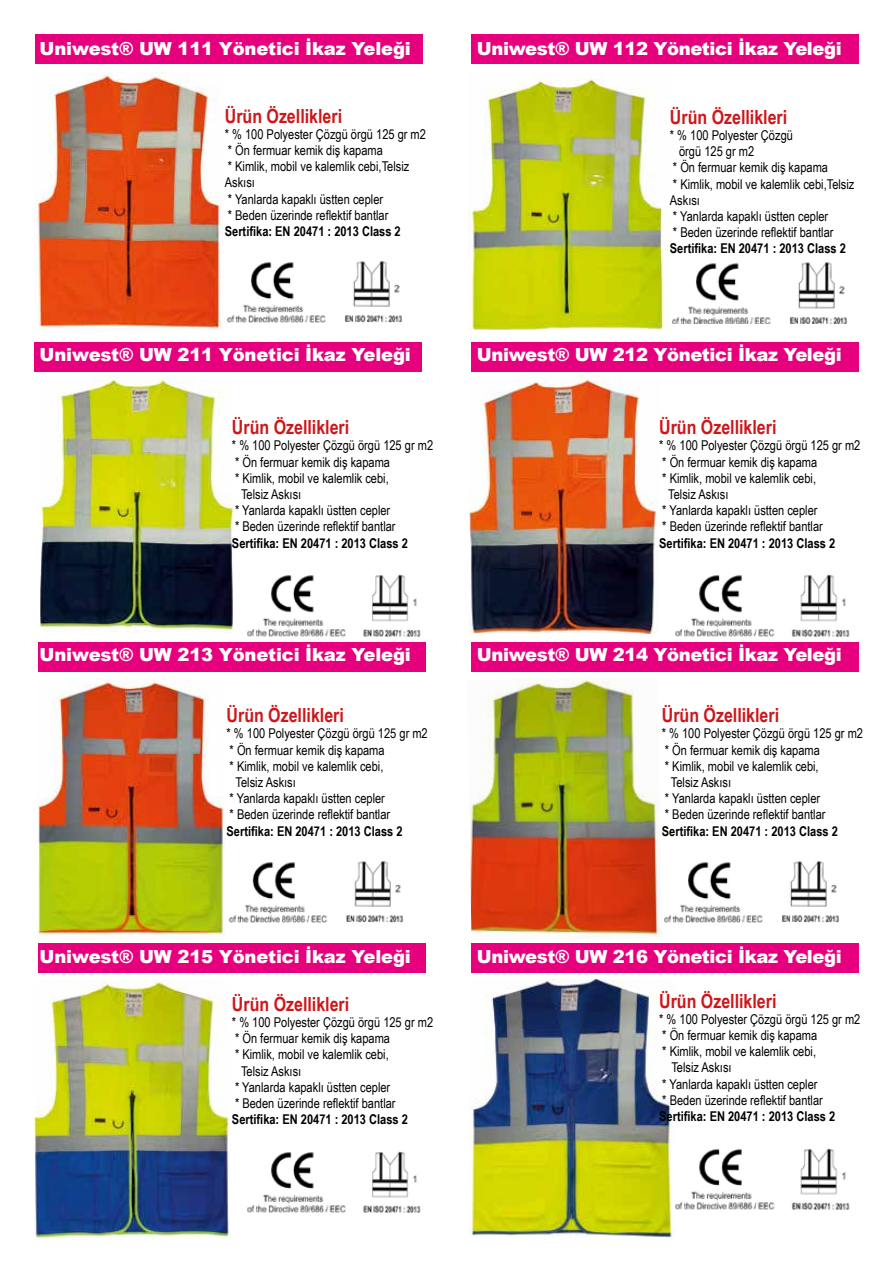
<style>
.page{position:relative;width:893px;height:1263px;background:#fff}
.page>*{position:absolute;margin:0;border:0;box-sizing:border-box;transform-origin:0 0}
.t1{font:700 19.5px "Arial Narrow";color:#cd171a}
.t2{font:900 18px "Arial";letter-spacing:-.02em;color:#fff}
.t3{font:13.5px/16.2px "Arial Narrow";color:#000}
.t4{font:700 13.5px "Arial Narrow";color:#000}
</style>
<div class="page">
<img style="left:468px;top:72px;width:203px;height:258px">
<img style="left:34px;top:72px;width:189px;height:258px">
<img style="left:41px;top:375px;width:192px;height:257px">
<img style="left:469px;top:375px;width:189px;height:259px">
<img style="left:470px;top:678px;width:192px;height:259px">
<img style="left:37px;top:678px;width:188px;height:258px">
<img style="left:469px;top:979px;width:206px;height:259px">
<img style="left:34px;top:981px;width:196px;height:258px">
<div style="left:34px;top:342px;width:388px;height:30px;background:#e6007d"></div>
<div style="left:471px;top:342px;width:388px;height:30px;background:#e6007d"></div>
<div style="left:35px;top:34px;width:388px;height:30px;background:#e6007d"></div>
<div style="left:471px;top:34px;width:388px;height:30px;background:#e6007d"></div>
<div style="left:38px;top:642px;width:388px;height:30px;background:#e6007d"></div>
<div style="left:38px;top:943px;width:388px;height:30px;background:#e6007d"></div>
<div style="left:471px;top:642px;width:388px;height:30px;background:#e6007d"></div>
<div style="left:471px;top:943px;width:388px;height:30px;background:#e6007d"></div>
<img style="left:227px;top:261px;width:176px;height:61px">
<img style="left:229px;top:861px;width:175px;height:61px">
<img style="left:664px;top:861px;width:176px;height:61px">
<img style="left:672px;top:262px;width:176px;height:61px">
<img style="left:675px;top:575px;width:175px;height:62px">
<img style="left:673px;top:1148px;width:177px;height:62px">
<img style="left:247px;top:575px;width:174px;height:62px">
<img style="left:247px;top:1151px;width:174px;height:62px">
<h2 class="t2" style="left:40px;top:36px;width:373px">Uniwest® UW 111 Yönetici İkaz Yeleği</h2>
<h1 class="t1" style="left:225px;top:101px;width:119px">Ürün Özellikleri</h1>
<p class="t3" style="left:225px;top:125px;width:203px">* % 100 Polyester Çözgü örgü 125 gr m2 * Ön fermuar kemik diş kapama<br>* Kimlik, mobil ve kalemlik cebi,Telsiz<br>Askısı<br>* Yanlarda kapaklı üstten cepler<br>* Beden üzerinde reflektif bantlar</p>
<p class="t4" style="left:225px;top:221px;width:177px">Sertifika: EN 20471 : 2013 Class 2</p>
<h2 class="t2" style="left:40px;top:342px;width:373px">Uniwest® UW 211 Yönetici İkaz Yeleği</h2>
<h1 class="t1" style="left:232px;top:413px;width:119px">Ürün Özellikleri</h1>
<p class="t3" style="left:232px;top:437px;width:203px">* % 100 Polyester Çözgü örgü 125 gr m2</p>
<p class="t3" style="left:235px;top:453px;width:157px">* Ön fermuar kemik diş kapama</p>
<p class="t3" style="left:235px;top:469px;width:155px">* Kimlik, mobil ve kalemlik cebi,</p>
<p class="t3" style="left:241px;top:486px;width:62px">Telsiz Askısı</p>
<p class="t3" style="left:235px;top:502px;width:157px">* Yanlarda kapaklı üstten cepler</p>
<p class="t3" style="left:235px;top:518px;width:162px">* Beden üzerinde reflektif bantlar</p>
<p class="t4" style="left:232px;top:533px;width:177px">Sertifika: EN 20471 : 2013 Class 2</p>
<h2 class="t2" style="left:40px;top:642px;width:373px">Uniwest® UW 213 Yönetici İkaz Yeleği</h2>
<h1 class="t1" style="left:227px;top:701px;width:119px">Ürün Özellikleri</h1>
<p class="t3" style="left:227px;top:725px;width:203px">* % 100 Polyester Çözgü örgü 125 gr m2</p>
<p class="t3" style="left:230px;top:741px;width:157px">* Ön fermuar kemik diş kapama</p>
<p class="t3" style="left:230px;top:757px;width:155px">* Kimlik, mobil ve kalemlik cebi,</p>
<p class="t3" style="left:236px;top:774px;width:62px">Telsiz Askısı</p>
<p class="t3" style="left:230px;top:790px;width:157px">* Yanlarda kapaklı üstten cepler</p>
<p class="t3" style="left:230px;top:806px;width:162px">* Beden üzerinde reflektif bantlar</p>
<p class="t4" style="left:227px;top:821px;width:177px">Sertifika: EN 20471 : 2013 Class 2</p>
<h2 class="t2" style="left:40px;top:943px;width:373px">Uniwest® UW 215 Yönetici İkaz Yeleği</h2>
<h1 class="t1" style="left:232px;top:989px;width:119px">Ürün Özellikleri</h1>
<p class="t3" style="left:232px;top:1013px;width:203px">* % 100 Polyester Çözgü örgü 125 gr m2</p>
<p class="t3" style="left:235px;top:1030px;width:157px">* Ön fermuar kemik diş kapama</p>
<p class="t3" style="left:235px;top:1046px;width:155px">* Kimlik, mobil ve kalemlik cebi,</p>
<p class="t3" style="left:241px;top:1062px;width:62px">Telsiz Askısı</p>
<p class="t3" style="left:235px;top:1078px;width:157px">* Yanlarda kapaklı üstten cepler</p>
<p class="t3" style="left:235px;top:1094px;width:162px">* Beden üzerinde reflektif bantlar</p>
<p class="t4" style="left:232px;top:1109px;width:177px">Sertifika: EN 20471 : 2013 Class 2</p>
<h2 class="t2" style="left:477px;top:36px;width:366px">Uniwest® UW 112 Yönetici İkaz Yeleği</h2>
<h1 class="t1" style="left:670px;top:102px;width:119px">Ürün Özellikleri</h1>
<p class="t3" style="left:670px;top:127px;width:125px">* % 100 Polyester Çözgü</p>
<p class="t3" style="left:679px;top:143px;width:77px">örgü 125 gr m2</p>
<p class="t3" style="left:673px;top:159px;width:157px">* Ön fermuar kemik diş kapama</p>
<p class="t3" style="left:673px;top:175px;width:183px">* Kimlik, mobil ve kalemlik cebi,Telsiz</p>
<p class="t3" style="left:670px;top:191px;width:32px">Askısı</p>
<p class="t3" style="left:673px;top:208px;width:157px">* Yanlarda kapaklı üstten cepler</p>
<p class="t3" style="left:673px;top:224px;width:162px">* Beden üzerinde reflektif bantlar</p>
<p class="t4" style="left:670px;top:238px;width:177px">Sertifika: EN 20471 : 2013 Class 2</p>
<h2 class="t2" style="left:477px;top:342px;width:366px">Uniwest® UW 212 Yönetici İkaz Yeleği</h2>
<h1 class="t1" style="left:659px;top:413px;width:119px">Ürün Özellikleri</h1>
<p class="t3" style="left:659px;top:437px;width:203px">* % 100 Polyester Çözgü örgü 125 gr m2</p>
<p class="t3" style="left:662px;top:453px;width:157px">* Ön fermuar kemik diş kapama</p>
<p class="t3" style="left:662px;top:469px;width:155px">* Kimlik, mobil ve kalemlik cebi,</p>
<p class="t3" style="left:668px;top:486px;width:62px">Telsiz Askısı</p>
<p class="t3" style="left:662px;top:502px;width:157px">* Yanlarda kapaklı üstten cepler</p>
<p class="t3" style="left:662px;top:518px;width:162px">* Beden üzerinde reflektif bantlar</p>
<p class="t4" style="left:659px;top:533px;width:177px">Sertifika: EN 20471 : 2013 Class 2</p>
<h2 class="t2" style="left:477px;top:642px;width:366px">Uniwest® UW 214 Yönetici İkaz Yeleği</h2>
<h1 class="t1" style="left:662px;top:701px;width:119px">Ürün Özellikleri</h1>
<p class="t3" style="left:662px;top:725px;width:203px">* % 100 Polyester Çözgü örgü 125 gr m2</p>
<p class="t3" style="left:665px;top:741px;width:157px">* Ön fermuar kemik diş kapama</p>
<p class="t3" style="left:665px;top:757px;width:155px">* Kimlik, mobil ve kalemlik cebi,</p>
<p class="t3" style="left:671px;top:774px;width:62px">Telsiz Askısı</p>
<p class="t3" style="left:665px;top:790px;width:157px">* Yanlarda kapaklı üstten cepler</p>
<p class="t3" style="left:665px;top:806px;width:162px">* Beden üzerinde reflektif bantlar</p>
<p class="t4" style="left:662px;top:821px;width:177px">Sertifika: EN 20471 : 2013 Class 2</p>
<h2 class="t2" style="left:477px;top:943px;width:366px">Uniwest® UW 216 Yönetici İkaz Yeleği</h2>
<h1 class="t1" style="left:659px;top:986px;width:119px">Ürün Özellikleri</h1>
<p class="t3" style="left:659px;top:1010px;width:203px">* % 100 Polyester Çözgü örgü 125 gr m2</p>
<p class="t3" style="left:662px;top:1026px;width:157px">* Ön fermuar kemik diş kapama</p>
<p class="t3" style="left:662px;top:1043px;width:155px">* Kimlik, mobil ve kalemlik cebi,</p>
<p class="t3" style="left:671px;top:1059px;width:62px">Telsiz Askısı</p>
<p class="t3" style="left:662px;top:1075px;width:157px">* Yanlarda kapaklı üstten cepler</p>
<p class="t3" style="left:662px;top:1091px;width:162px">* Beden üzerinde reflektif bantlar</p>
<p class="t4" style="left:659px;top:1106px;width:177px">Sertifika: EN 20471 : 2013 Class 2</p>
</div>
